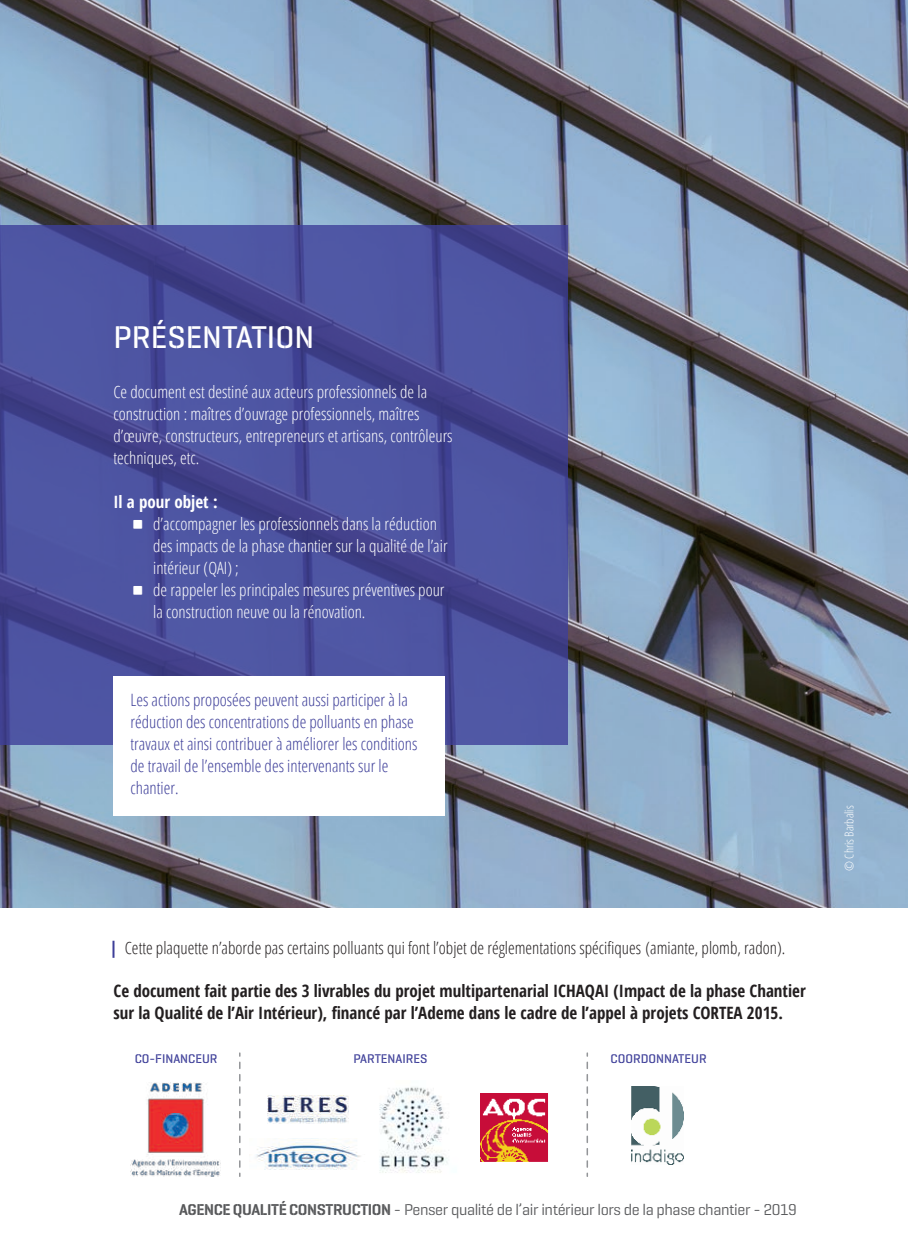
<style>
.page{position:relative;width:908px;height:1248px;background:#fff}
.page>*{position:absolute;margin:0;border:0;box-sizing:border-box;transform-origin:0 0}
.t1{font:500 32px "Geogrotesque Stencil A";color:#fff}
.t2{font:300 condensed 17px/22px "Open Sans";color:#fff}
.t3{font:300 condensed 17px/22px "Open Sans";color:#3e3f99}
.t4{font:700 condensed 17px/22px "Open Sans";color:#231f20}
.t5{font:300 condensed 17px "Open Sans";color:#231f20}
.t6{font:700 condensed 17px "Open Sans";color:#fff}
.t7{font:16px "Geogrotesque Stencil A";letter-spacing:-.025em;color:#57585a}
.t8{font:500 12.8px "Geogrotesque Stencil A";color:#3e3f99}
.t9{font:300 condensed 12px "Open Sans";color:#fff}
.s1{font-family:"Geogrotesque Stencil A";font-weight:700;font-stretch:normal;font-size:36px}
.s2{font-weight:600}
</style>
<div class="page">
<img style="left:0;top:0;width:907px;height:907px">
<svg style="left:0;top:225px;width:567px;height:519px;fill:#4e55a3"></svg>
<div style="left:113px;top:676px;width:332px;height:139px;background:#fff"></div>
<svg style="left:112px;top:940px;width:2px;height:17px"></svg>
<img style="left:480px;top:1093px;width:68px;height:68px">
<img style="left:131px;top:1082px;width:89px;height:94px">
<img style="left:267px;top:1095px;width:81px;height:28px">
<img style="left:631px;top:1086px;width:52px;height:78px">
<img style="left:379px;top:1087px;width:69px;height:86px">
<img style="left:256px;top:1138px;width:105px;height:32px">
<svg style="left:239px;top:1062px;width:1px;height:114px"></svg>
<svg style="left:586px;top:1062px;width:1px;height:114px"></svg>
<h1 class="t1" style="left:113px;top:317px;width:202px">PRÉSENTATION</h1>
<p class="t2" style="left:113px;top:380px;width:340px">Ce document est destiné aux acteurs professionnels de la construction : maîtres d’ouvrage professionnels, maîtres d’œuvre, constructeurs, entrepreneurs et artisans, contrôleurs techniques, etc.</p>
<p class="t6" style="left:113px;top:490px;width:106px">Il a pour objet :</p>
<p class="t2" style="left:130px;top:512px;width:308px"><span class="s1">Δ</span> d’accompagner les professionnels dans la réduction</p>
<p class="t2" style="left:153px;top:534px;width:296px">des impacts de la phase chantier sur la qualité de l’air</p>
<p class="t2" style="left:153px;top:556px;width:87px">intérieur (QAI) ;</p>
<p class="t2" style="left:130px;top:578px;width:315px"><span class="s1">Δ</span> de rappeler les principales mesures préventives pour</p>
<p class="t2" style="left:153px;top:600px;width:214px">la construction neuve ou la rénovation.</p>
<p class="t3" style="left:130px;top:688px;width:288px">Les actions proposées peuvent aussi participer à la réduction des concentrations de polluants en phase travaux et ainsi contribuer à améliorer les conditions de travail de l’ensemble des intervenants sur le chantier.</p>
<p class="t5" style="left:125px;top:935px;width:661px">Cette plaquette n’aborde pas certains polluants qui font l’objet de réglementations spécifiques (amiante, plomb, radon).</p>
<p class="t4" style="left:113px;top:979px;width:693px">Ce document fait partie des 3 livrables du projet multipartenarial ICHAQAI (Impact de la phase Chantier sur la Qualité de l’Air Intérieur), financé par l’Ademe dans le cadre de l’appel à projets CORTEA 2015.</p>
<p class="t8" style="left:135px;top:1050px;width:84px">CO-FINANCEUR</p>
<p class="t8" style="left:353px;top:1050px;width:76px">PARTENAIRES</p>
<p class="t8" style="left:610px;top:1050px;width:98px">COORDONNATEUR</p>
<p class="t9" style="left:840px;top:870px;width:67px;rotate:-90deg">© Chris Barbalis</p>
<p class="t7" style="left:179px;top:1198px;width:619px"><span class="s2">AGENCE QUALITÉ CONSTRUCTION</span> - Penser qualité de l’air intérieur lors de la phase chantier - 2019</p>
</div>
